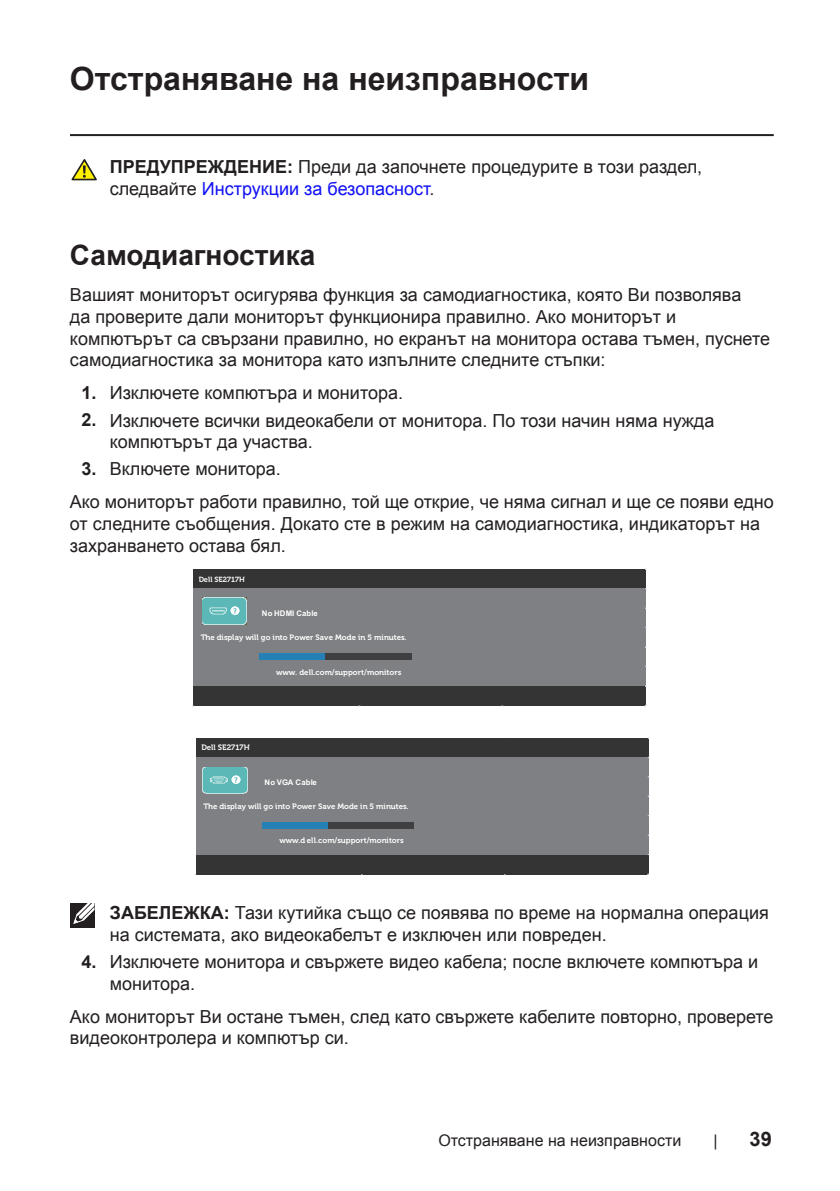
<style>
.page{position:relative;width:840px;height:1191px;background:#fff}
.page>*{position:absolute;margin:0;border:0;box-sizing:border-box;transform-origin:0 0}
.Head_1{font:700 32px "Arial";color:#231f20}
.Head_2{font:700 28px "Arial";color:#231f20}
.t1{font:700 20px "Arial";color:#231f20}
.text{font:18px/21.6px "Arial";color:#231f20}
.t2{font:16px "Arial";color:#231f20}
.t3{font:700 7.8px "Museo For Dell";letter-spacing:.005em;color:#fff}
.t4{font:700 7.8px "Arial";letter-spacing:.015em;color:#fff}
.t5{font:700 7.4px "Museo For Dell";color:#fff}
.s1{font-weight:700}
.s2{color:#1111f6}
</style>
<div class="page">
<hr style="left:70px;top:134px;width:703px;height:2px;background:#231f20">
<svg style="left:71px;top:159px;width:26px;height:22px"></svg>
<div style="left:193px;top:569px;width:452px;height:20px;background:#343434"></div>
<div style="left:193px;top:588px;width:452px;height:98px;background:#7f8083"></div>
<div style="left:193px;top:686px;width:452px;height:19px;background:#343434"></div>
<div style="left:259px;top:653px;width:152px;height:7px;background:#3f3f42"></div>
<div style="left:259px;top:653px;width:66px;height:7px;background:#2581b5"></div>
<img style="left:202px;top:597px;width:44px;height:27px">
<div style="left:196px;top:738px;width:451px;height:19px;background:#343434"></div>
<div style="left:196px;top:757px;width:451px;height:98px;background:#7f8083"></div>
<div style="left:196px;top:854px;width:451px;height:20px;background:#343434"></div>
<img style="left:203px;top:767px;width:44px;height:26px">
<div style="left:262px;top:822px;width:152px;height:6px;background:#3f3f42"></div>
<div style="left:262px;top:822px;width:65px;height:6px;background:#2581b5"></div>
<div style="left:70px;top:903px;width:24px;height:24px;background:#231f20"></div>
<svg style="left:73px;top:903px;width:21px;height:21px"></svg>
<p class="Head_1" style="left:70px;top:57px;width:520px">Отстраняване на неизправности</p>
<p class="text" style="left:110px;top:156px;width:593px"><span class="s1">ПРЕДУПРЕЖДЕНИЕ:</span> Преди да започнете процедурите в този раздел, следвайте <span class="s2">Инструкции за безопасност</span>.</p>
<p class="Head_2" style="left:70px;top:237px;width:247px">Самодиагностика</p>
<p class="text" style="left:70px;top:284px;width:701px">Вашият мониторът осигурява функция за самодиагностика, която Ви позволява<br>да проверите дали мониторът функционира правилно. Ако мониторът и компютърът са свързани правилно, но екранът на монитора остава тъмен, пуснете самодиагностика за монитора като изпълните следните стъпки:</p>
<p class="text" style="left:81px;top:382px;width:323px"><span class="s1">1.</span> Изключете компютъра и монитора.</p>
<p class="text" style="left:110px;top:409px;width:606px;text-indent:-28px"><span class="s1">2.</span> Изключете всички видеокабели от монитора. По този начин няма нужда компютърът да участва.</p>
<p class="text" style="left:81px;top:458px;width:201px"><span class="s1">3.</span> Включете монитора.</p>
<p class="text" style="left:70px;top:491px;width:704px">Ако мониторът работи правилно, той ще открие, че няма сигнал и ще се появи едно от следните съобщения. Докато сте в режим на самодиагностика, индикаторът на захранването остава бял.</p>
<p class="t5" style="left:199px;top:575px;width:48px">Dell SE2717H</p>
<p class="t4" style="left:262px;top:608px;width:57px">No HDMI Cable</p>
<p class="t3" style="left:200px;top:633px;width:207px">The display will go into Power Save Mode in 5 minutes.</p>
<p class="t3" style="left:276px;top:667px;width:127px">www. dell.com/support/monitors</p>
<p class="t3" style="left:201px;top:743px;width:50px">Dell SE2717H</p>
<p class="t4" style="left:264px;top:777px;width:54px">No VGA Cable</p>
<p class="t3" style="left:203px;top:802px;width:206px">The display will go into Power Save Mode in 5 minutes.</p>
<p class="t3" style="left:279px;top:836px;width:126px">www.d ell.com/support/monitors</p>
<p class="text" style="left:110px;top:902px;width:660px"><span class="s1">ЗАБЕЛЕЖКА:</span> Тази кутийка също се появява по време на нормална операция на системата, ако видеокабелът е изключен или повреден.</p>
<p class="text" style="left:110px;top:951px;width:649px;text-indent:-28px"><span class="s1">4.</span> Изключете монитора и свържете видео кабела; после включете компютъра и монитора.</p>
<p class="text" style="left:70px;top:1005px;width:704px">Ако мониторът Ви остане тъмен, след като свържете кабелите повторно, проверете видеоконтролера и компютър си.</p>
<p class="t2" style="left:438px;top:1129px;width:244px">Отстраняване на неизправности</p>
<p class="t2" style="left:713px;top:1129px;width:6px">|</p>
<p class="t1" style="left:749px;top:1125px;width:24px">39</p>
</div>
